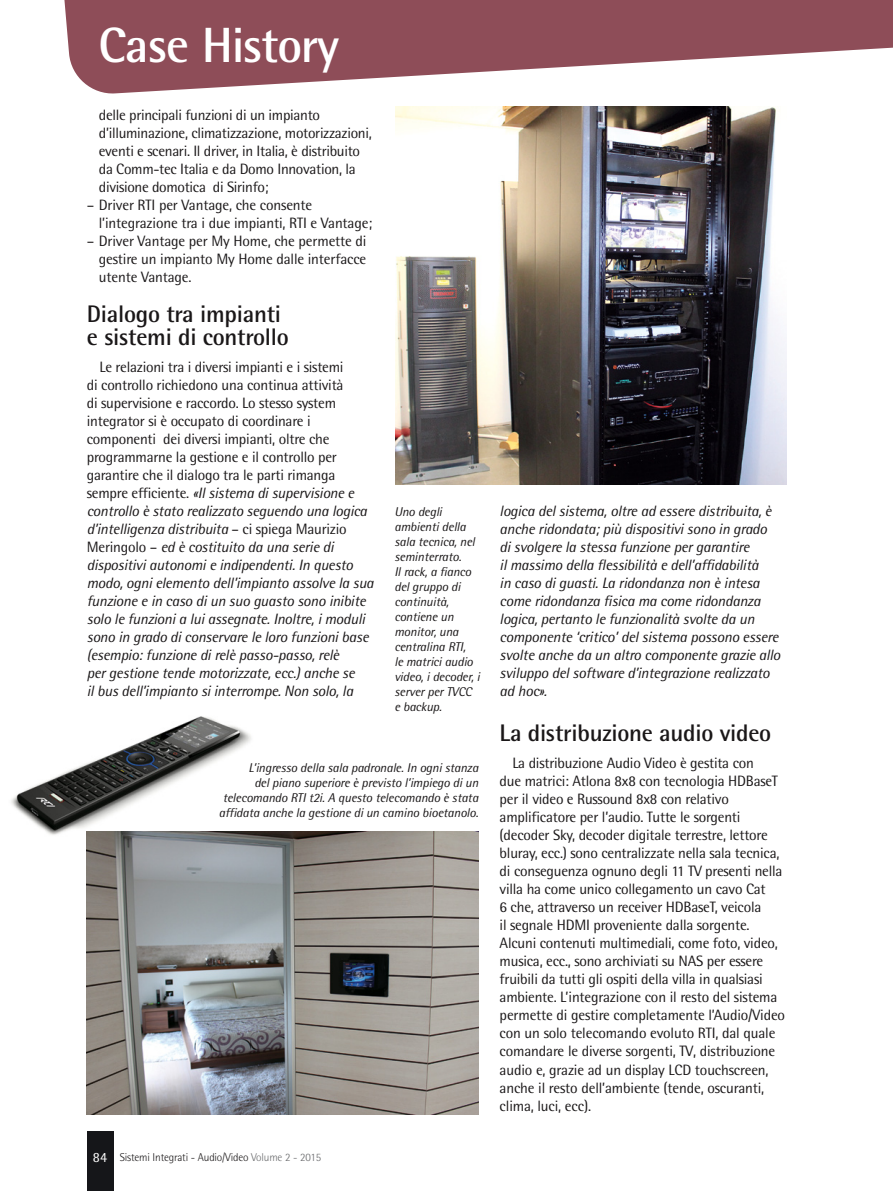
<style>
.page{position:relative;width:893px;height:1191px;background:#fff}
.page>*{position:absolute;margin:0;border:0;box-sizing:border-box;transform-origin:0 0}
.t1{font:700 49.5px "Rotis Semi Sans";letter-spacing:-.025em;color:#fff}
.q_titolino_doppio_s{font:700 24px "Rotis Semi Sans";letter-spacing:-.01em;color:#1a1718}
.q_titolino_singolo{font:700 24px "Rotis Semi Sans";letter-spacing:-.01em;color:#1a1718}
.q_testo{font:italic 15px/18px "Rotis Semi Sans";letter-spacing:-.015em;color:#1a1718}
.q_testo-2{font:15px/18px "Rotis Semi Sans";letter-spacing:-.015em;color:#1a1718}
.q_testo_rientrato{font:15px/18px "Rotis Semi Sans";letter-spacing:-.02em;color:#1a1718}
.q_didascalia_nuova{font:italic 12.75px/15px "Rotis Semi Sans";letter-spacing:-.01em;color:#1a1718}
.t2{font:300 11.25px "Rotis Semi Sans";letter-spacing:-.015em;color:#1a1718}
.s1{font-style:normal}
.s2{font-weight:400;font-size:14.1px;color:#fff}
.s3{color:#696a6c}
</style>
<div class="page">
<div style="left:87px;top:1131px;width:26px;height:60px;background:#151619"></div>
<svg style="left:64px;top:0;width:828px;height:94px;fill:#8e4d58"></svg>
<svg style="left:892px;top:0;width:1px;height:48px"></svg>
<img style="left:11px;top:716px;width:240px;height:193px">
<img style="left:87px;top:831px;width:391px;height:283px">
<img style="left:395px;top:106px;width:392px;height:378px">
<h1 class="t1" style="left:98px;top:15px;width:242px">Case History</h1>
<p class="q_testo_rientrato" style="left:99px;top:106px;width:274px">delle principali funzioni di un impianto d’illuminazione, climatizzazione, motorizzazioni, eventi e scenari. Il driver, in Italia, è distribuito da Comm-tec Italia e da Domo Innovation, la divisione domotica di Sirinfo;</p>
<p class="q_testo_rientrato" style="left:99px;top:196px;width:275px;text-indent:-12px">– Driver RTI per Vantage, che consente l’integrazione tra i due impianti, RTI e Vantage;</p>
<p class="q_testo_rientrato" style="left:99px;top:232px;width:269px;text-align:justify;text-indent:-12px">– Driver Vantage per My Home, che permette di gestire un impianto My Home dalle interfacce utente Vantage.</p>
<p class="q_titolino_doppio_s" style="left:87px;top:299px;width:196px">Dialogo tra impianti</p>
<p class="q_titolino_doppio_s" style="left:87px;top:322px;width:204px">e sistemi di controllo</p>
<p class="q_testo" style="left:87px;top:358px;width:288px;text-indent:13px"><span class="s1">Le relazioni tra i diversi impianti e i sistemi<br>di controllo richiedono una continua attività<br>di supervisione e raccordo. Lo stesso system integrator si è occupato di coordinare i componenti dei diversi impianti, oltre che programmarne la gestione e il controllo per garantire che il dialogo tra le parti rimanga sempre efficiente.</span> «Il sistema di supervisione e controllo è stato realizzato seguendo una logica d’intelligenza distribuita <span class="s1">– ci spiega Maurizio Meringolo –</span> ed è costituito da una serie di dispositivi autonomi e indipendenti. In questo modo, ogni elemento dell’impianto assolve la sua funzione e in caso di un suo guasto sono inibite solo le funzioni a lui assegnate. Inoltre, i moduli sono in grado di conservare le loro funzioni base (esempio: funzione di relè passo-passo, relè<br>per gestione tende motorizzate, ecc.) anche se<br>il bus dell’impianto si interrompe. Non solo, la</p>
<p class="q_didascalia_nuova" style="left:394px;top:503px;width:82px">Uno degli ambienti della sala tecnica, nel seminterrato.</p>
<p class="q_didascalia_nuova" style="left:394px;top:563px;width:87px">Il rack, a fianco del gruppo di continuità, contiene un monitor, una centralina RTI,<br>le matrici audio video, i decoder, i server per TVCC</p>
<p class="q_didascalia_nuova" style="left:394px;top:698px;width:49px">e backup.</p>
<p class="q_didascalia_nuova" style="left:219px;top:760px;width:261px;text-align:right">L’ingresso della sala padronale. In ogni stanza<br>del piano superiore è previsto l’impiego di un telecomando RTI t2i. A questo telecomando è stata affidata anche la gestione di un camino bioetanolo.</p>
<p class="t2" style="left:93px;top:1150px;width:230px"><span class="s2">84</span> Sistemi Integrati - Audio/Video <span class="s3">Volume 2 - 2015</span></p>
<p class="q_testo" style="left:500px;top:502px;width:282px">logica del sistema, oltre ad essere distribuita, è anche ridondata; più dispositivi sono in grado di svolgere la stessa funzione per garantire<br>il massimo della flessibilità e dell’affidabilità<br>in caso di guasti. La ridondanza non è intesa come ridondanza fisica ma come ridondanza logica, pertanto le funzionalità svolte da un componente ‘critico’ del sistema possono essere svolte anche da un altro componente grazie allo sviluppo del software d’integrazione realizzato ad hoc».</p>
<p class="q_titolino_singolo" style="left:500px;top:718px;width:273px">La distribuzione audio video</p>
<p class="q_testo-2" style="left:500px;top:754px;width:287px;text-indent:13px">La distribuzione Audio Video è gestita con<br>due matrici: Atlona 8x8 con tecnologia HDBaseT per il video e Russound 8x8 con relativo amplificatore per l’audio. Tutte le sorgenti (decoder Sky, decoder digitale terrestre, lettore bluray, ecc.) sono centralizzate nella sala tecnica, di conseguenza ognuno degli 11 TV presenti nella villa ha come unico collegamento un cavo Cat<br>6 che, attraverso un receiver HDBaseT, veicola<br>il segnale HDMI proveniente dalla sorgente.<br>Alcuni contenuti multimediali, come foto, video, musica, ecc., sono archiviati su NAS per essere fruibili da tutti gli ospiti della villa in qualsiasi ambiente. L’integrazione con il resto del sistema permette di gestire completamente l’Audio/Video con un solo telecomando evoluto RTI, dal quale comandare le diverse sorgenti, TV, distribuzione audio e, grazie ad un display LCD touchscreen, anche il resto dell’ambiente (tende, oscuranti, clima, luci, ecc).</p>
</div>
